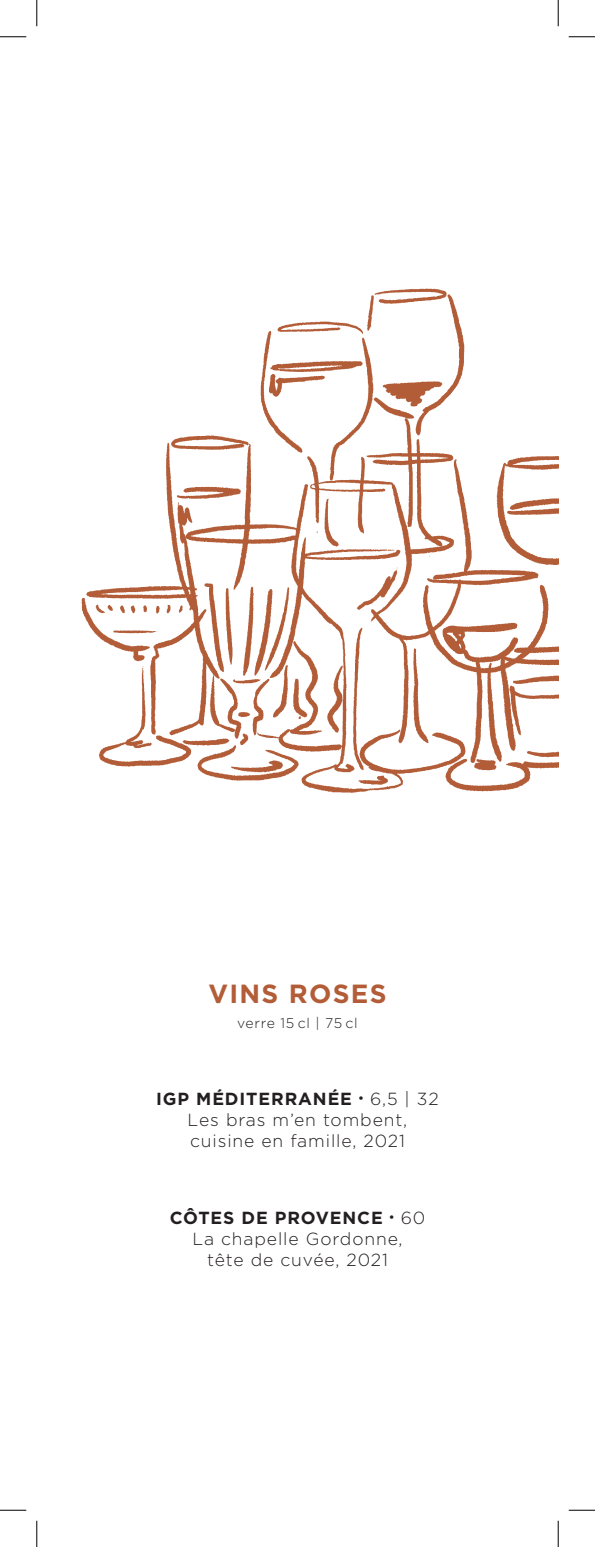
<style>
.page{position:relative;width:595px;height:1547px;background:#fff}
.page>*{position:absolute;margin:0;border:0;box-sizing:border-box;transform-origin:0 0}
.SOUS-TITRE{font:700 26.25px "Gotham";letter-spacing:.05em;color:#b25d38}
.NOM_PLAT{font:300 17.5px/21px "Gotham";letter-spacing:.05em;color:#231f20;text-align:center}
.QUANTITE{font:300 14px "Gotham";letter-spacing:.05em;color:#231f20}
.s1{font-weight:700}
.s2{font-size:14px}
</style>
<div class="page">
<img style="left:81px;top:288px;width:477px;height:505px">
<svg style="left:0;top:36px;width:26px;height:1px"></svg>
<svg style="left:568px;top:36px;width:26px;height:1px"></svg>
<svg style="left:0;top:1510px;width:26px;height:1px"></svg>
<svg style="left:568px;top:1510px;width:26px;height:1px"></svg>
<svg style="left:36px;top:0;width:1px;height:26px"></svg>
<svg style="left:36px;top:1521px;width:1px;height:26px"></svg>
<svg style="left:557px;top:0;width:1px;height:26px"></svg>
<svg style="left:557px;top:1521px;width:1px;height:26px"></svg>
<p class="SOUS-TITRE" style="left:208px;top:977px;width:180px">VINS ROSES</p>
<p class="QUANTITE" style="left:237px;top:1014px;width:122px">verre 15 cl | 75 cl</p>
<p class="NOM_PLAT" style="left:156px;top:1088px;width:284px"><span class="s1">IGP MÉDITERRANÉE</span> <span class="s2">•</span> 6,5 | 32<br>Les bras m’en tombent, cuisine en famille, 2021</p>
<p class="NOM_PLAT" style="left:170px;top:1207px;width:257px"><span class="s1">CÔTES DE PROVENCE</span> <span class="s2">•</span> 60<br>La chapelle Gordonne,<br>tête de cuvée, 2021</p>
</div>
